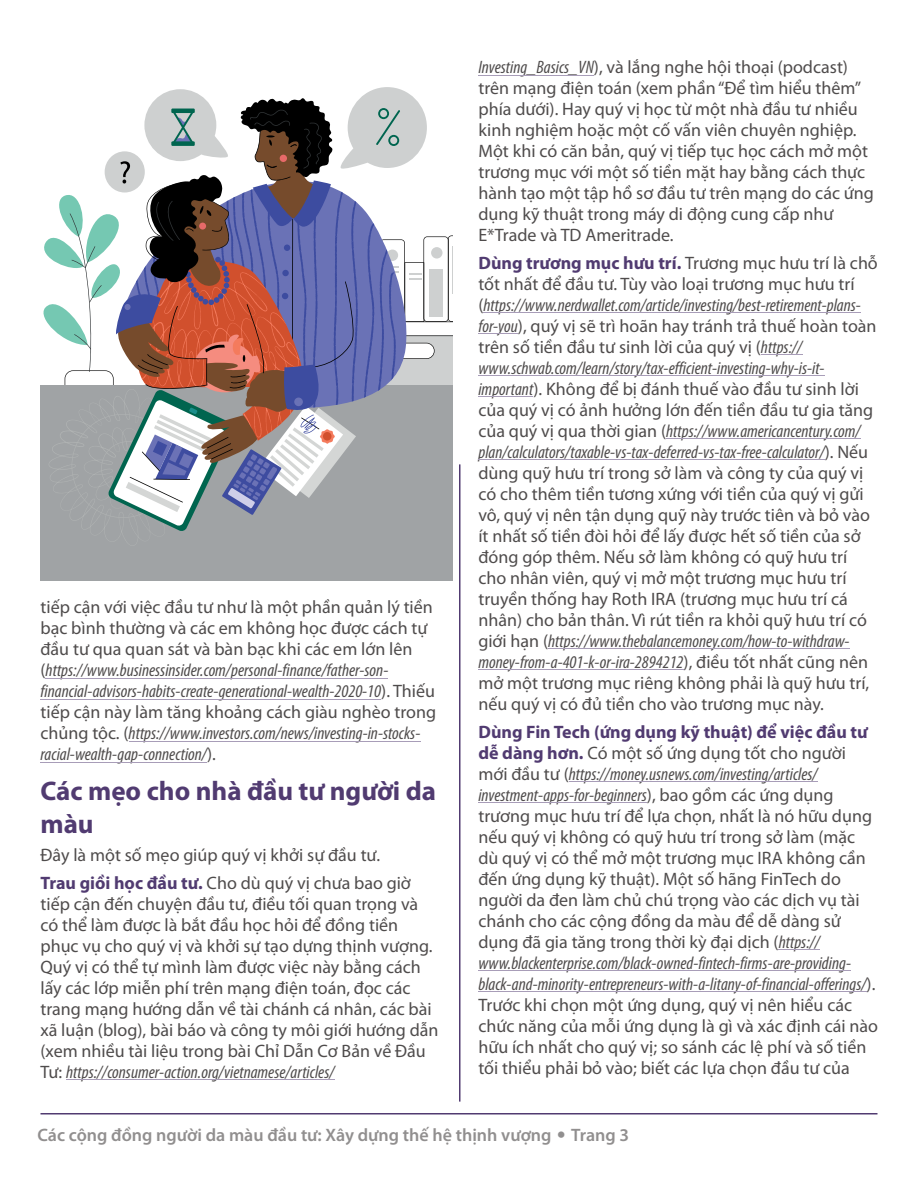
<style>
.page{position:relative;width:918px;height:1188px;background:#fff}
.page>*{position:absolute;margin:0;border:0;box-sizing:border-box;transform-origin:0 0}
.t1{font:700 27px/33px "Myriad Pro";color:#513b71}
.t2{font:18px/21px "Myriad Pro";color:#4f4c4c}
.t3{font:italic condensed 18px/21px "Myriad Pro";color:#4f4c4c}
.t4{font:600 18px "Myriad Pro";color:#918f8f}
.s1{font-style:normal;font-stretch:normal}
.s2{font-weight:700;color:#513b71}
.s3{font-style:italic;font-stretch:condensed}
.s4{font-family:"Avenir LT Std";font-weight:900}
</style>
<div class="page">
<hr style="left:40px;top:1113px;width:838px;height:1px;background:#513b71">
<hr style="left:46px;top:678px;width:342px;height:1px;background:#a89db8">
<hr style="left:40px;top:699px;width:341px;height:1px;background:#a89db8">
<hr style="left:129px;top:741px;width:291px;height:1px;background:#a89db8">
<hr style="left:40px;top:762px;width:167px;height:1px;background:#a89db8">
<hr style="left:66px;top:1079px;width:269px;height:1px;background:#a89db8">
<hr style="left:478px;top:75px;width:116px;height:1px;background:#a89db8">
<hr style="left:484px;top:312px;width:377px;height:1px;background:#a89db8">
<hr style="left:478px;top:333px;width:40px;height:1px;background:#a89db8">
<hr style="left:761px;top:354px;width:41px;height:1px;background:#a89db8">
<hr style="left:478px;top:375px;width:347px;height:1px;background:#a89db8">
<hr style="left:478px;top:396px;width:55px;height:1px;background:#a89db8">
<hr style="left:666px;top:438px;width:195px;height:1px;background:#a89db8">
<hr style="left:478px;top:459px;width:347px;height:1px;background:#a89db8">
<hr style="left:548px;top:648px;width:302px;height:1px;background:#a89db8">
<hr style="left:478px;top:669px;width:206px;height:1px;background:#a89db8">
<hr style="left:569px;top:781px;width:249px;height:1px;background:#a89db8">
<hr style="left:478px;top:802px;width:169px;height:1px;background:#a89db8">
<hr style="left:779px;top:949px;width:41px;height:1px;background:#a89db8">
<hr style="left:478px;top:970px;width:373px;height:1px;background:#a89db8">
<hr style="left:478px;top:991px;width:389px;height:1px;background:#a89db8">
<div style="left:40px;top:385px;width:413px;height:196px;background:#a0a3a5"></div>
<svg style="left:43px;top:87px;width:410px;height:451px"></svg>
<hr style="left:459px;top:464px;width:1px;height:638px;background:#513b71">
<p class="t3" style="left:40px;top:598px;width:397px"><span class="s1">tiếp cận với việc đầu tư như là một phần quản lý tiền bạc bình thường và các em không học được cách tự đầu tư qua quan sát và bàn bạc khi các em lớn lên (</span>https://www.businessinsider.com/personal-finance/father-son&shy;financial-advisors-habits-create-generational-wealth-2020-10<span class="s1">). Thiếu tiếp cận này làm tăng khoảng cách giàu nghèo trong chủng tộc. (</span>https://www.investors.com/news/investing-in-stocks&shy;racial-wealth-gap-connection/<span class="s1">).</span></p>
<h1 class="t1" style="left:40px;top:777px;width:397px">Các mẹo cho nhà đầu tư người da màu</h1>
<p class="t2" style="left:40px;top:842px;width:372px;line-height:27.8px">Đây là một số mẹo giúp quý vị khởi sự đầu tư.<br><span class="s2">Trau giồi học đầu tư.</span> Cho dù quý vị chưa bao giờ</p>
<p class="t2" style="left:40px;top:895px;width:400px">tiếp cận đến chuyện đầu tư, điều tối quan trọng và có thể làm được là bắt đầu học hỏi để đồng tiền phục vụ cho quý vị và khởi sự tạo dựng thịnh vượng.<br>Quý vị có thể tự mình làm được việc này bằng cách lấy các lớp miễn phí trên mạng điện toán, đọc các trang mạng hướng dẫn về tài chánh cá nhân, các bài xã luận (blog), bài báo và công ty môi giới hướng dẫn (xem nhiều tài liệu trong bài Chỉ Dẫn Cơ Bản về Đầu Tư: <span class="s3">https://consumer-action.org/vietnamese/articles/</span></p>
<p class="t2" style="left:478px;top:58px;width:397px"><span class="s3">Investing_Basics_VN</span>), và lắng nghe hội thoại (podcast) trên mạng điện toán (xem phần “Để tìm hiểu thêm” phía dưới). Hay quý vị học từ một nhà đầu tư nhiều kinh nghiệm hoặc một cố vấn viên chuyên nghiệp.<br>Một khi có căn bản, quý vị tiếp tục học cách mở một trương mục với một số tiền mặt hay bằng cách thực hành tạo một tập hồ sơ đầu tư trên mạng do các ứng dụng kỹ thuật trong máy di động cung cấp như E*Trade và TD Ameritrade.</p>
<p class="t2" style="left:478px;top:254px;width:401px"><span class="s2">Dùng trương mục hưu trí.</span> Trương mục hưu trí là chỗ tốt nhất để đầu tư. Tùy vào loại trương mục hưu trí (<span class="s3">https://www.nerdwallet.com/article/investing/best-retirement-plans&shy;for-you</span>), quý vị sẽ trì hoãn hay tránh trả thuế hoàn toàn trên số tiền đầu tư sinh lời của quý vị (<span class="s3">https:// www.schwab.com/learn/story/tax-efficient-investing-why-is-it&shy;important</span>). Không để bị đánh thuế vào đầu tư sinh lời của quý vị có ảnh hưởng lớn đến tiền đầu tư gia tăng của quý vị qua thời gian (<span class="s3">https://www.americancentury.com/ plan/calculators/taxable-vs-tax-deferred-vs-tax-free-calculator/</span>). Nếu dùng quỹ hưu trí trong sở làm và công ty của quý vị có cho thêm tiền tương xứng với tiền của quý vị gửi vô, quý vị nên tận dụng quỹ này trước tiên và bỏ vào ít nhất số tiền đòi hỏi để lấy được hết số tiền của sở đóng góp thêm. Nếu sở làm không có quỹ hưu trí cho nhân viên, quý vị mở một trương mục hưu trí truyền thống hay Roth IRA (trương mục hưu trí cá nhân) cho bản thân. Vì rút tiền ra khỏi quỹ hưu trí có giới hạn (<span class="s3">https://www.thebalancemoney.com/how-to-withdraw&shy;money-from-a-401-k-or-ira-2894212</span>), điều tốt nhất cũng nên mở một trương mục riêng không phải là quỹ hưu trí, nếu quý vị có đủ tiền cho vào trương mục này.</p>
<p class="t2" style="left:478px;top:723px;width:401px"><span class="s2">Dùng Fin Tech (ứng dụng kỹ thuật) để việc đầu tư dễ dàng hơn.</span> Có một số ứng dụng tốt cho người mới đầu tư (<span class="s3">https://money.usnews.com/investing/articles/ investment-apps-for-beginners</span>), bao gồm các ứng dụng trương mục hưu trí để lựa chọn, nhất là nó hữu dụng nếu quý vị không có quỹ hưu trí trong sở làm (mặc dù quý vị có thể mở một trương mục IRA không cần đến ứng dụng kỹ thuật). Một số hãng FinTech do người da đen làm chủ chú trọng vào các dịch vụ tài chánh cho các cộng đồng da màu để dễ dàng sử dụng đã gia tăng trong thời kỳ đại dịch (<span class="s3">https:// www.blackenterprise.com/black-owned-fintech-firms-are-providing&shy;black-and-minority-entrepreneurs-with-a-litany-of-financial-offerings/</span>).<br>Trước khi chọn một ứng dụng, quý vị nên hiểu các chức năng của mỗi ứng dụng là gì và xác định cái nào hữu ích nhất cho quý vị; so sánh các lệ phí và số tiền tối thiểu phải bỏ vào; biết các lựa chọn đầu tư của</p>
<p class="t4" style="left:38px;top:1127px;width:593px">Các cộng đồng người da màu đầu tư: Xây dựng thế hệ thịnh vượng <span class="s4">•</span> Trang 3</p>
</div>
